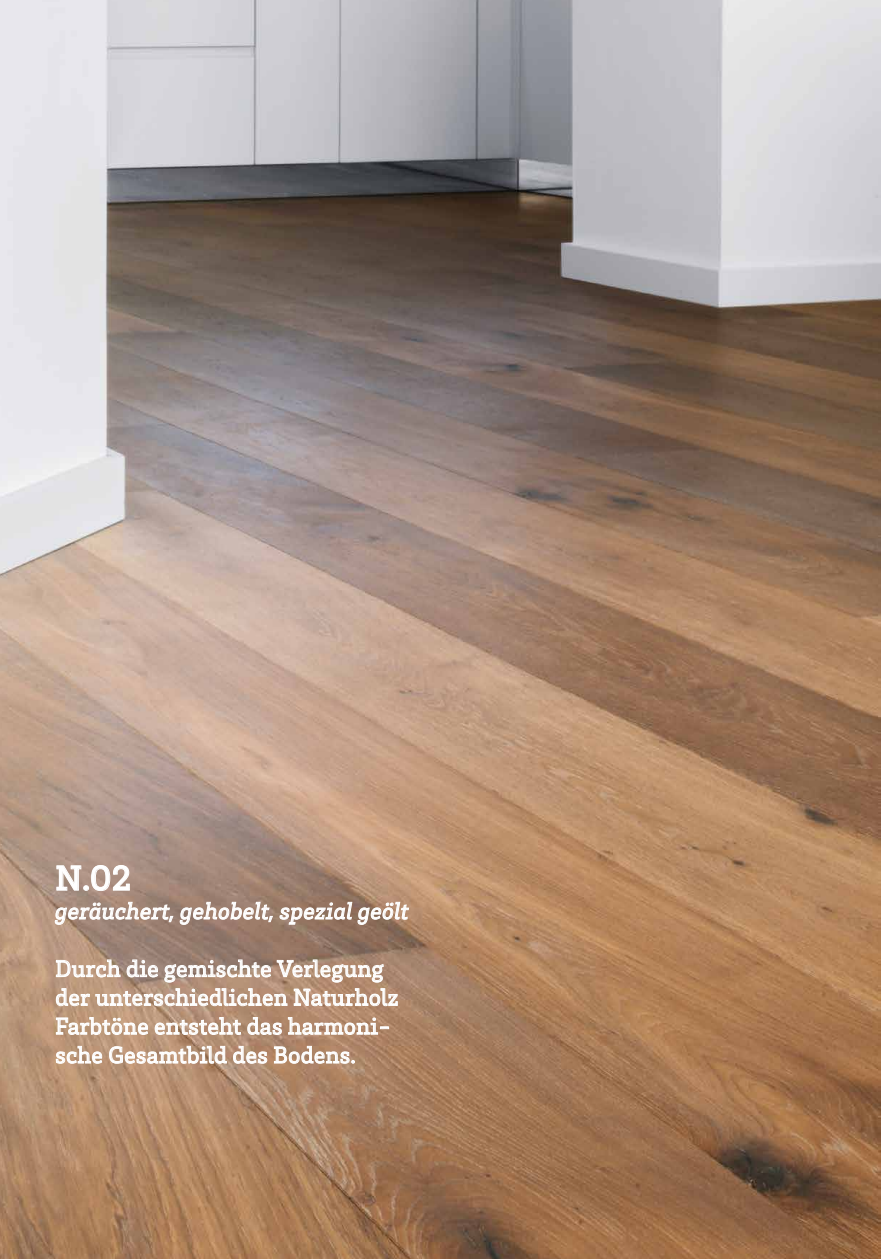
<style>
.page{position:relative;width:881px;height:1259px;background:#fff}
.page>*{position:absolute;margin:0;border:0;box-sizing:border-box;transform-origin:0 0}
.t1{font:500 36px "Brix Slab";color:#fff}
.t2{font:24px/28.8px "Brix Slab";letter-spacing:.015em;color:#fff}
.t3{font:italic 24px "Brix Slab";letter-spacing:.015em;color:#fff}
</style>
<div class="page">
<img style="left:0;top:0;width:880px;height:1259px">
<svg style="left:57px;top:865px;width:72px;height:25px;background:#bda89d"></svg>
<svg style="left:55px;top:902px;width:118px;height:22px;background:#b8a398"></svg>
<svg style="left:180px;top:902px;width:92px;height:22px;background:#b6a094"></svg>
<svg style="left:280px;top:902px;width:72px;height:22px;background:#b0998b"></svg>
<svg style="left:358px;top:902px;width:50px;height:22px"></svg>
<svg style="left:56px;top:959px;width:64px;height:18px"></svg>
<svg style="left:127px;top:959px;width:31px;height:18px"></svg>
<svg style="left:164px;top:959px;width:106px;height:23px;background:#b7a396"></svg>
<svg style="left:277px;top:959px;width:106px;height:23px;background:#c2a896"></svg>
<svg style="left:56px;top:988px;width:34px;height:18px"></svg>
<svg style="left:96px;top:988px;width:191px;height:18px;background:#ccb4a3"></svg>
<svg style="left:294px;top:988px;width:103px;height:18px;background:#ccb09e"></svg>
<svg style="left:56px;top:1017px;width:92px;height:17px;background:#d1b8a4"></svg>
<svg style="left:155px;top:1017px;width:86px;height:17px"></svg>
<svg style="left:247px;top:1017px;width:34px;height:17px"></svg>
<svg style="left:288px;top:1017px;width:100px;height:17px;background:#c6a993"></svg>
<svg style="left:56px;top:1046px;width:46px;height:17px"></svg>
<svg style="left:109px;top:1046px;width:117px;height:17px;background:#cfb5a2"></svg>
<svg style="left:233px;top:1046px;width:34px;height:17px"></svg>
<svg style="left:274px;top:1046px;width:80px;height:17px"></svg>
<h1 class="t1" style="left:55px;top:854px;width:78px">N.02</h1>
<p class="t3" style="left:55px;top:895px;width:355px">geräuchert, gehobelt, spezial geölt</p>
<p class="t2" style="left:55px;top:953px;width:344px">Durch die gemischte Verlegung der unterschiedlichen Naturholz<br>Farbtöne entsteht das harmoni&shy;sche Gesamtbild des Bodens.</p>
</div>
